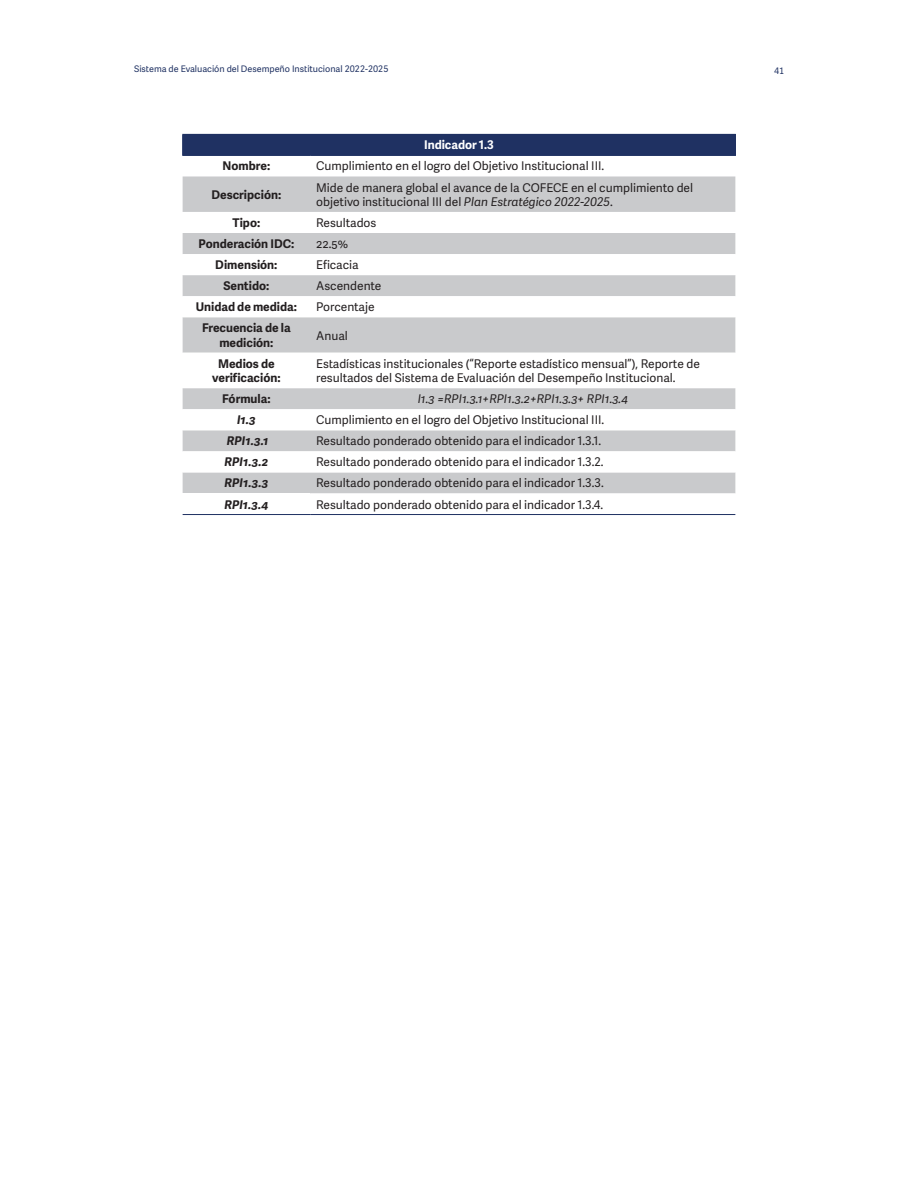
<style>
.page{position:relative;width:918px;height:1188px;background:#fff}
.page>*{position:absolute;margin:0;border:0;box-sizing:border-box;transform-origin:0 0}
.cuerpo{font:12px/14.4px "Adelle Sans";color:#231f20}
.cuerpo-2{font:700 12px/14.4px "Adelle Sans";color:#231f20;text-align:center}
.cuerpo-3{font:italic 12px "Adelle Sans";color:#231f20}
.cuerpo-4{font:italic 700 12px "Adelle Sans";color:#231f20}
.cabeza{font:700 12px "Adelle Sans";color:#fff}
.t1{font:9px "Adelle Sans";color:#1f3162}
.s1{font-style:italic}
</style>
<div class="page">
<div style="left:183px;top:176px;width:552px;height:36px;background:#c9cacc"></div>
<svg style="left:183px;top:233px;width:552px;height:261px;fill:#c9cacc"></svg>
<div style="left:183px;top:493px;width:127px;height:22px;background:#fff"></div>
<hr style="left:182px;top:134px;width:128px;height:1px;background:#1f3162">
<hr style="left:310px;top:134px;width:426px;height:1px;background:#1f3162">
<div style="left:182px;top:135px;width:554px;height:20px;background:#1f3162"></div>
<hr style="left:182px;top:155px;width:128px;height:1px;background:#1f3162">
<hr style="left:310px;top:155px;width:426px;height:1px;background:#1f3162">
<hr style="left:183px;top:514px;width:127px;height:1px;background:#1f3162">
<hr style="left:310px;top:514px;width:425px;height:1px;background:#1f3162">
<p class="t1" style="left:134px;top:62px;width:256px">Sistema de Evaluación del Desempeño Institucional 2022-2025</p>
<p class="t1" style="left:774px;top:64px;width:12px">41</p>
<p class="cabeza" style="left:424px;top:136px;width:71px">Indicador 1.3</p>
<p class="cuerpo-2" style="left:223px;top:159px;width:49px">Nombre:</p>
<p class="cuerpo" style="left:316px;top:159px;width:290px">Cumplimiento en el logro del Objetivo Institucional III.</p>
<p class="cuerpo-2" style="left:212px;top:187px;width:71px">Descripción:</p>
<p class="cuerpo" style="left:316px;top:180px;width:378px">Mide de manera global el avance de la COFECE en el cumplimiento del objetivo institucional III del <span class="s1">Plan Estratégico 2022-2025</span>.</p>
<p class="cuerpo-2" style="left:233px;top:215px;width:29px">Tipo:</p>
<p class="cuerpo" style="left:316px;top:215px;width:62px">Resultados</p>
<p class="cuerpo-2" style="left:199px;top:236px;width:97px">Ponderación IDC:</p>
<p class="cuerpo" style="left:316px;top:236px;width:33px">22.5%</p>
<p class="cuerpo-2" style="left:215px;top:257px;width:64px">Dimensión:</p>
<p class="cuerpo" style="left:316px;top:257px;width:44px">Eficacia</p>
<p class="cuerpo-2" style="left:223px;top:278px;width:48px">Sentido:</p>
<p class="cuerpo" style="left:316px;top:278px;width:67px">Ascendente</p>
<p class="cuerpo-2" style="left:196px;top:299px;width:103px">Unidad de medida:</p>
<p class="cuerpo" style="left:316px;top:299px;width:60px">Porcentaje</p>
<p class="cuerpo-2" style="left:202px;top:320px;width:90px">Frecuencia de la medición:</p>
<p class="cuerpo" style="left:316px;top:328px;width:33px">Anual</p>
<p class="cuerpo-2" style="left:212px;top:356px;width:70px">Medios de verificación:</p>
<p class="cuerpo" style="left:316px;top:356px;width:385px">Estadísticas institucionales (“Reporte estadístico mensual”), Reporte de resultados del Sistema de Evaluación del Desempeño Institucional.</p>
<p class="cuerpo-2" style="left:222px;top:391px;width:50px">Fórmula:</p>
<p class="cuerpo-3" style="left:418px;top:390px;width:212px">I1.3 =RPI1.3.1+RPI1.3.2+RPI1.3.3+ RPI1.3.4</p>
<p class="cuerpo-4" style="left:237px;top:413px;width:20px">I1.3</p>
<p class="cuerpo" style="left:316px;top:412px;width:290px">Cumplimiento en el logro del Objetivo Institucional III.</p>
<p class="cuerpo-4" style="left:227px;top:434px;width:43px">RPI1.3.1</p>
<p class="cuerpo" style="left:316px;top:434px;width:287px">Resultado ponderado obtenido para el indicador 1.3.1.</p>
<p class="cuerpo-4" style="left:225px;top:455px;width:45px">RPI1.3.2</p>
<p class="cuerpo" style="left:316px;top:455px;width:289px">Resultado ponderado obtenido para el indicador 1.3.2.</p>
<p class="cuerpo-4" style="left:225px;top:476px;width:45px">RPI1.3.3</p>
<p class="cuerpo" style="left:316px;top:476px;width:289px">Resultado ponderado obtenido para el indicador 1.3.3.</p>
<p class="cuerpo-4" style="left:224px;top:497px;width:46px">RPI1.3.4</p>
<p class="cuerpo" style="left:316px;top:497px;width:289px">Resultado ponderado obtenido para el indicador 1.3.4.</p>
</div>
